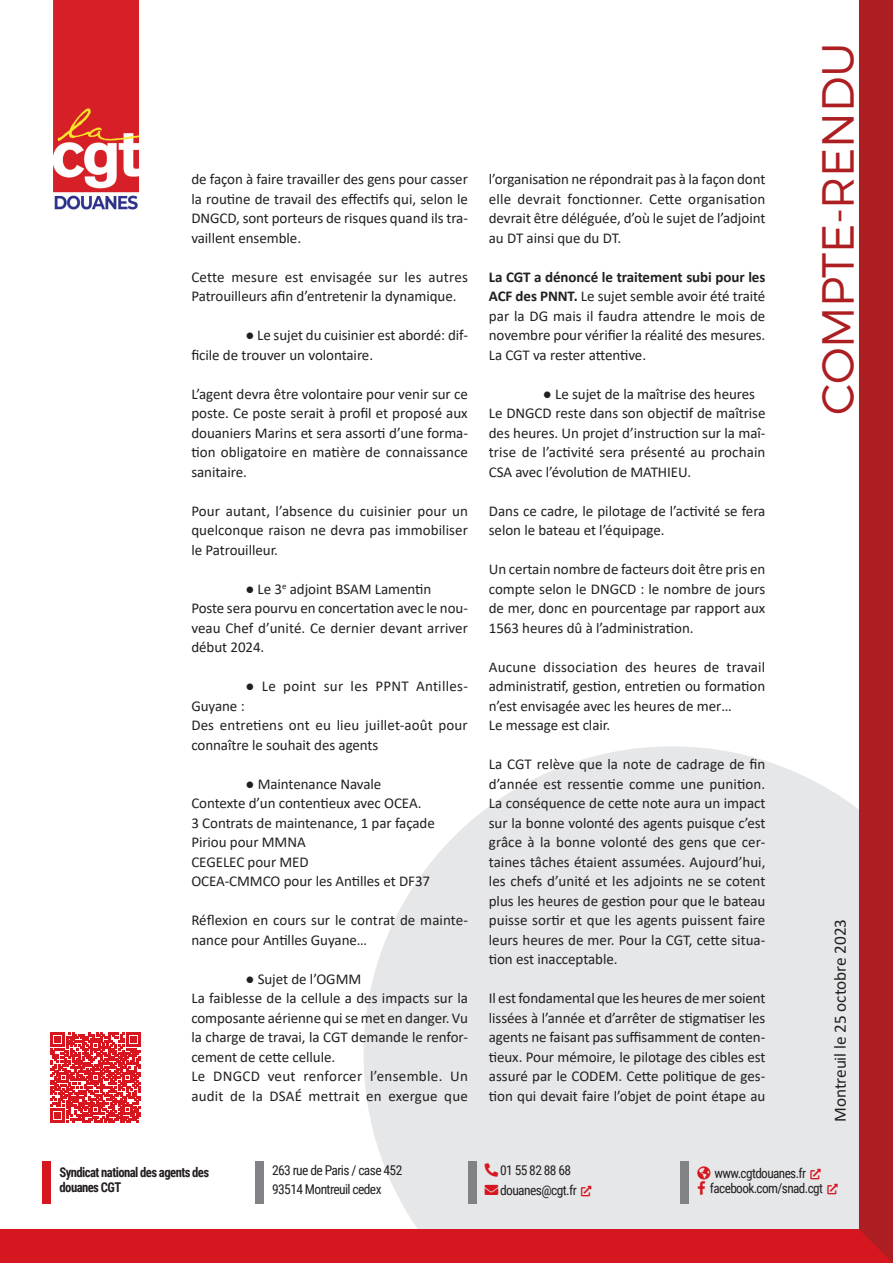
<style>
.page{position:relative;width:893px;height:1263px;background:#fff}
.page>*{position:absolute;margin:0;border:0;box-sizing:border-box;transform-origin:0 0}
.t1{font:300 45px "Montserrat";letter-spacing:-.01em;color:#ad1e22}
.t2{font:17.25px "Calibri";letter-spacing:-.005em;color:#231f20}
.t3{font:15px/19.5px "Calibri";letter-spacing:-.005em;color:#231f20}
.t4{font:15px "Calibri";letter-spacing:.02em;color:#231f20}
.t5{font:13.5px/19.2px "Roboto Condensed";letter-spacing:-.045em;color:#231f20}
.t6{font:700 13.5px/15px "Roboto Condensed";letter-spacing:-.045em;color:#231f20;scale:.94 1}
.s1{font-weight:700}
.s2{color:#d7171f}
</style>
<div class="page">
<svg style="left:364px;top:746px;width:495px;height:483px;background:#e8e9eb"></svg>
<div style="left:43px;top:1161px;width:8px;height:42px;background:#d7171f"></div>
<div style="left:255px;top:1161px;width:9px;height:42px;background:#808285"></div>
<div style="left:468px;top:1161px;width:8px;height:42px;background:#808285"></div>
<div style="left:680px;top:1161px;width:9px;height:42px;background:#808285"></div>
<div style="left:0;top:1229px;width:893px;height:34px;background:#d7171f"></div>
<div style="left:859px;top:0;width:34px;height:1263px;background:#ad1e22"></div>
<img style="left:53px;top:0;width:85px;height:210px">
<svg style="left:51px;top:1032px;width:90px;height:90px"></svg>
<svg style="left:485px;top:1164px;width:13px;height:13px"></svg>
<svg style="left:485px;top:1184px;width:13px;height:11px"></svg>
<svg style="left:581px;top:1185px;width:10px;height:11px"></svg>
<svg style="left:811px;top:1168px;width:10px;height:11px"></svg>
<svg style="left:697px;top:1166px;width:13px;height:28px"></svg>
<svg style="left:827px;top:1183px;width:11px;height:11px"></svg>
<p class="t3" style="left:191px;top:169px;width:278px;text-align:justify">de façon à faire travailler des gens pour casser la routine de travail des effectifs qui, selon le DNGCD, sont porteurs de risques quand ils tra&shy;vaillent ensemble.</p>
<p class="t3" style="left:191px;top:267px;width:278px">Cette mesure est envisagée sur les autres<br>Patrouilleurs afin d’entretenir la dynamique.</p>
<p class="t3" style="left:191px;top:325px;width:278px;text-indent:54px">● Le sujet du cuisinier est abordé: dif&shy;ficile de trouver un volontaire.</p>
<p class="t3" style="left:191px;top:384px;width:278px;text-align:justify">L’agent devra être volontaire pour venir sur ce poste. Ce poste serait à profil et proposé aux douaniers Marins et sera assorti d’une forma&shy;tion obligatoire en matière de connaissance sanitaire.</p>
<p class="t3" style="left:191px;top:501px;width:278px;text-align:justify">Pour autant, l’absence du cuisinier pour un quelconque raison ne devra pas immobiliser le Patrouilleur.</p>
<p class="t3" style="left:191px;top:579px;width:278px;text-indent:54px">● Le 3<sup>e</sup> adjoint BSAM Lamentin<br>Poste sera pourvu en concertation avec le nou&shy;veau Chef d’unité. Ce dernier devant arriver début 2024.</p>
<p class="t4" style="left:245px;top:676px;width:224px">● Le point sur les PPNT Antilles-</p>
<p class="t3" style="left:191px;top:696px;width:278px">Guyane :<br>Des entretiens ont eu lieu juillet-août pour connaître le souhait des agents</p>
<p class="t3" style="left:191px;top:774px;width:245px;text-indent:54px">● Maintenance Navale<br>Contexte d’un contentieux avec OCEA.<br>3 Contrats de maintenance, 1 par façade<br>Piriou pour MMNA<br>CEGELEC pour MED<br>OCEA-CMMCO pour les Antilles et DF37</p>
<p class="t3" style="left:191px;top:910px;width:278px">Réflexion en cours sur le contrat de mainte&shy;nance pour Antilles Guyane…</p>
<p class="t3" style="left:191px;top:969px;width:278px;text-indent:54px">● Sujet de l’OGMM<br>La faiblesse de la cellule a des impacts sur la composante aérienne qui se met en danger. Vu la charge de travai, la CGT demande le renfor&shy;cement de cette cellule.<br>Le DNGCD veut renforcer l’ensemble. Un audit de la DSAÉ mettrait en exergue que</p>
<p class="t3" style="left:489px;top:169px;width:278px;text-align:justify">l’organisation ne répondrait pas à la façon dont elle devrait fonctionner. Cette organisation devrait être déléguée, d’où le sujet de l’adjoint au DT ainsi que du DT.</p>
<p class="t3" style="left:489px;top:267px;width:278px;text-align:justify"><span class="s1">La CGT a dénoncé le traitement subi pour les ACF des PNNT.</span> Le sujet semble avoir été traité par la DG mais il faudra attendre le mois de novembre pour vérifier la réalité des mesures.<br>La CGT va rester attentive.</p>
<p class="t3" style="left:489px;top:384px;width:278px;text-indent:54px">● Le sujet de la maîtrise des heures Le DNGCD reste dans son objectif de maîtrise des heures. Un projet d’instruction sur la maî&shy;trise de l’activité sera présenté au prochain CSA avec l’évolution de MATHIEU.</p>
<p class="t3" style="left:489px;top:501px;width:278px">Dans ce cadre, le pilotage de l’activité se fera selon le bateau et l’équipage.</p>
<p class="t3" style="left:489px;top:559px;width:278px;text-align:justify">Un certain nombre de facteurs doit être pris en compte selon le DNGCD : le nombre de jours de mer, donc en pourcentage par rapport aux 1563 heures dû à l’administration.</p>
<p class="t3" style="left:489px;top:657px;width:278px">Aucune dissociation des heures de travail administratif, gestion, entretien ou formation n’est envisagée avec les heures de mer…<br>Le message est clair.</p>
<p class="t3" style="left:489px;top:754px;width:278px;text-align:justify">La CGT relève que la note de cadrage de fin d’année est ressentie comme une punition.<br>La conséquence de cette note aura un impact sur la bonne volonté des agents puisque c’est grâce à la bonne volonté des gens que cer&shy;taines tâches étaient assumées. Aujourd’hui, les chefs d’unité et les adjoints ne se cotent plus les heures de gestion pour que le bateau puisse sortir et que les agents puissent faire leurs heures de mer. Pour la CGT, cette situa&shy;tion est inacceptable.</p>
<p class="t3" style="left:489px;top:988px;width:278px;text-align:justify">Il est fondamental que les heures de mer soient lissées à l’année et d’arrêter de stigmatiser les agents ne faisant pas suffisamment de conten&shy;tieux. Pour mémoire, le pilotage des cibles est assuré par le CODEM. Cette politique de ges&shy;tion qui devait faire l’objet de point étape au</p>
<h1 class="t1" style="left:810px;top:415px;width:373px;rotate:-90deg">compte-rendu</h1>
<p class="t2" style="left:828px;top:1122px;width:204px;rotate:-90deg">Montreuil le 25 octobre 2023</p>
<p class="t6" style="left:60px;top:1164px;width:161px">Syndicat national des agents des douanes CGT</p>
<p class="t5" style="left:272px;top:1160px;width:132px">263 rue de Paris / case 452<br>93514 Montreuil cedex</p>
<p class="t5" style="left:500px;top:1160px;width:93px;text-indent:-15px"><span class="s2">□■●▼</span> 01 55 82 88 68 douanes@cgt.fr <span class="s2">▼■●●■●▼</span></p>
<p class="t5" style="left:697px;top:1163px;width:125px"><span class="s2">●□▲</span> www.cgtdouanes.fr <span class="s2">▼■●●■●▼</span></p>
<p class="t5" style="left:697px;top:1178px;width:142px"><span class="s2">□□</span> facebook.com/snad.cgt <span class="s2">▼■●●■●▼</span></p>
</div>
